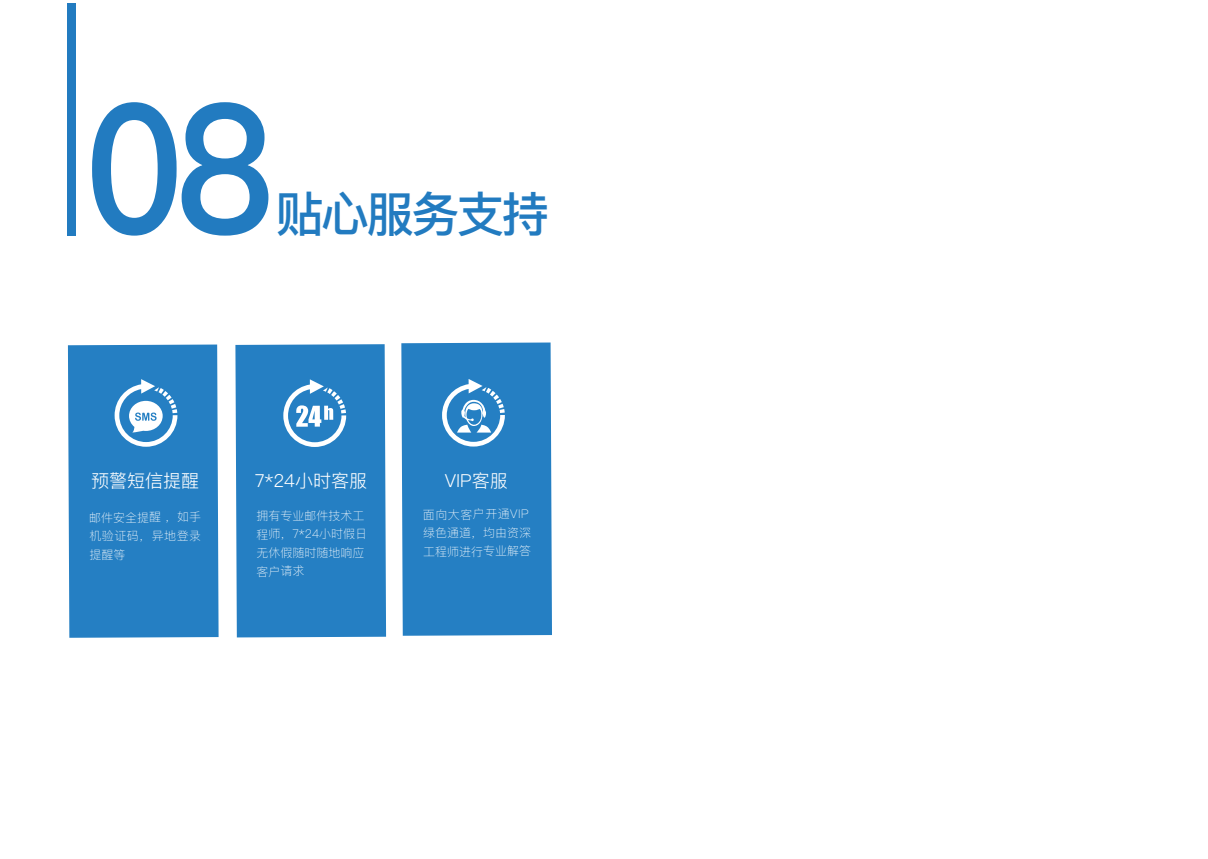
<style>
.page{position:relative;width:1208px;height:859px;background:#fff}
.page>*{position:absolute;margin:0;border:0;box-sizing:border-box;transform-origin:0 0}
.t1{font:600 179.8px "Ping Fang SC";color:#227bc0;scale:.9 1}
.t2{font:500 48px "Ping Fang SC";letter-spacing:-.06em;color:#227bc0}
.t3{font:300 18px "Ping Fang SC";letter-spacing:-.01em;color:#fff}
.t4{font:100 12px/18.6px "Ping Fang SC";letter-spacing:-.005em;color:#fff}
</style>
<div class="page">
<div style="left:68px;top:345px;width:151px;height:293px;background:#257fc3"></div>
<div style="left:235px;top:344px;width:151px;height:293px;background:#257fc3"></div>
<div style="left:401px;top:342px;width:151px;height:294px;background:#257fc3"></div>
<svg style="left:283px;top:379px;width:63px;height:68px"></svg>
<svg style="left:442px;top:379px;width:63px;height:68px"></svg>
<div style="left:68px;top:4px;width:8px;height:232px;background:#227bc0"></div>
<svg style="left:114px;top:379px;width:63px;height:68px"></svg>
<h1 class="t1" style="left:86px;top:58px;width:210px">08</h1>
<h2 class="t2" style="left:276px;top:184px;width:275px">贴心服务支持</h2>
<h3 class="t3" style="left:91px;top:469px;width:110px">预警短信提醒</h3>
<h3 class="t3" style="left:255px;top:469px;width:114px">7*24小时客服</h3>
<h3 class="t3" style="left:445px;top:469px;width:64px">VIP客服</h3>
<p class="t4" style="left:256px;top:506px;width:112px">拥有专业邮件技术工程师，7*24小时假日无休假随时随地响应客户请求</p>
<p class="t4" style="left:423px;top:505px;width:110px">面向大客户开通VIP绿色通道，均由资深工程师进行专业解答</p>
<p class="t4" style="left:89px;top:508px;width:114px;text-align:justify">邮件安全提醒 ，如手机验证码，异地登录提醒等</p>
</div>
